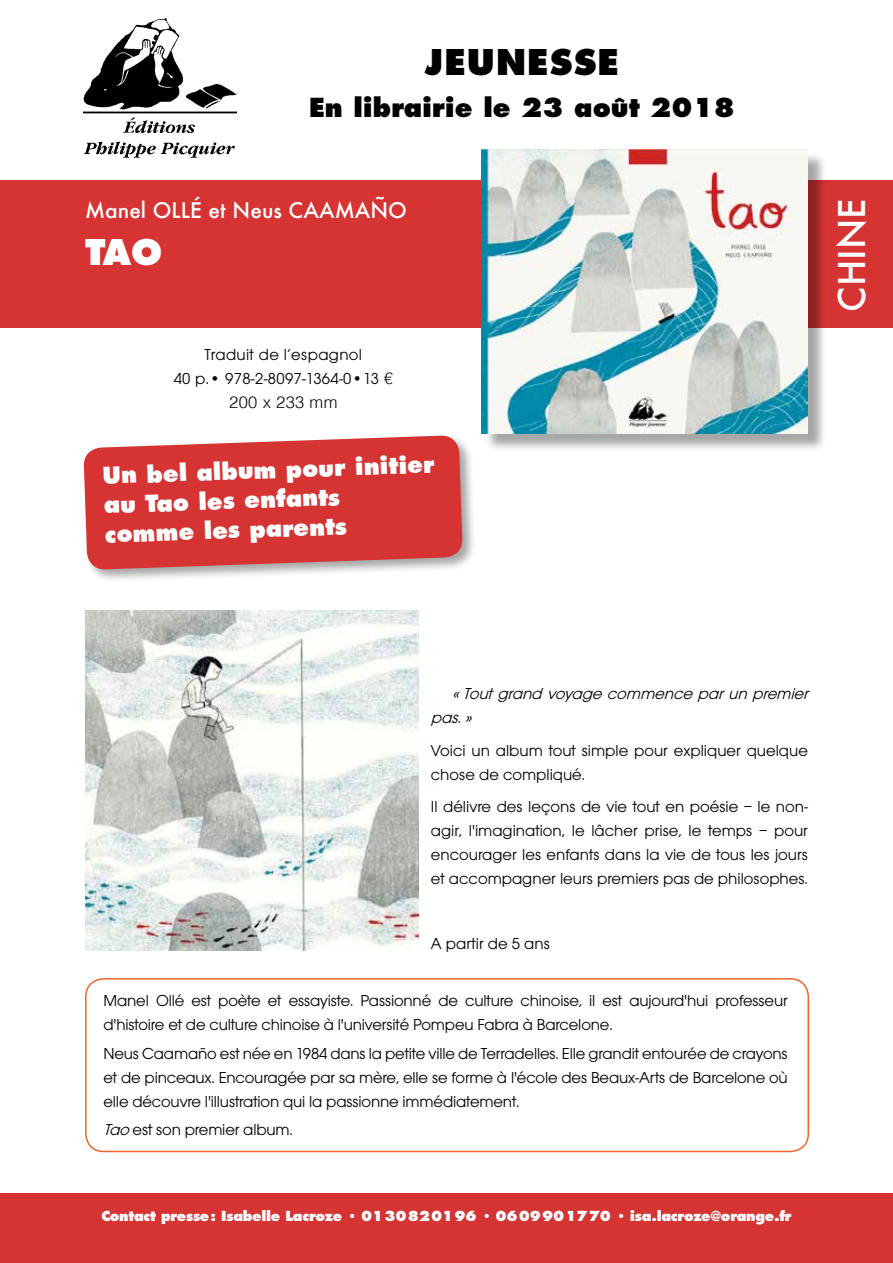
<style>
.page{position:relative;width:893px;height:1263px;background:#fff}
.page>*{position:absolute;margin:0;border:0;box-sizing:border-box;transform-origin:0 0}
.t1{font:500 36px "Futura";color:#fff}
.t2{font:800 34.5px "Futura";letter-spacing:.03em;color:#000}
.t3{font:800 34.5px "Futura";color:#fff}
.t4{font:800 25.5px "Futura";color:#000}
.t5{font:800 22.65px/29.4px "Futura";color:#fff}
.t6{font:500 21px "Futura";color:#fff}
.t7{font:16.5px/24px "Avant Garde ITC";letter-spacing:-.01em;color:#000}
.t8{font:16.5px/24px "Avant Garde ITC";letter-spacing:.02em;color:#000;text-align:center}
.t9{font:italic 16.5px/24px "Avant Garde ITC";color:#000}
.t10{font:300 16.5px "Helvetica";letter-spacing:.02em;color:#000}
.t11{font:800 13.5px "Futura";letter-spacing:-.02em;color:#fff}
.s1{font-family:"Helvetica";font-weight:300}
.s2{font-style:italic}
.s3{font-weight:500}
</style>
<div class="page">
<div style="left:82px;top:433px;width:394px;height:150px;background:#000;opacity:.35"></div>
<svg style="left:83px;top:435px;width:380px;height:135px;background:#d74646"></svg>
<div style="left:0;top:181px;width:893px;height:147px;background:#d63333"></div>
<div style="left:0;top:1194px;width:893px;height:69px;background:#d63333"></div>
<div style="left:484px;top:152px;width:342px;height:300px;background:#000;opacity:.35"></div>
<img style="left:482px;top:150px;width:326px;height:284px">
<img style="left:84px;top:19px;width:152px;height:138px">
<div style="left:85px;top:978px;width:724px;height:174px;border:2px solid #f26529;border-radius:18px"></div>
<img style="left:85px;top:610px;width:333px;height:340px">
<h2 class="t2" style="left:425px;top:41px;width:196px">JEUNESSE</h2>
<h3 class="t4" style="left:309px;top:92px;width:428px">En librairie le 23 août 2018</h3>
<p class="t6" style="left:85px;top:196px;width:323px">Manel OLLÉ et Neus CAAMANO</p>
<h1 class="t1" style="left:827px;top:312px;width:115px;rotate:-90deg">CHINE</h1>
<p class="t8" style="left:174px;top:343px;width:221px">Traduit de l’espagnol<br>40 p.• 978-2-8097-1364-0•13 <span class="s1">€</span></p>
<p class="t10" style="left:229px;top:392px;width:110px">200 x 233 mm</p>
<h2 class="t3" style="left:85px;top:231px;width:79px">TAO</h2>
<h3 class="t5" style="left:102px;top:461px;width:333px;rotate:-2deg">Un bel album pour initier au Tao les enfants<br>comme les parents</h3>
<p class="t9" style="left:431px;top:682px;width:384px;text-indent:21px">« Toutgrand voyage commence parunpremier pas. »</p>
<p class="t7" style="left:431px;top:738px;width:379px">Voici un album tout simple pour expliquer quelque chose de compliqué.</p>
<p class="t7" style="left:431px;top:795px;width:379px;text-align:justify">Il délivre des leçons de vie tout en poésie – le non&shy;agir, l'imagination, le lâcher prise, le temps – pour encourager les enfants dans la vie de tous les jours et accompagner leurs premiers pas de philosophes.</p>
<p class="t7" style="left:431px;top:932px;width:121px">A partir de 5 ans</p>
<p class="t7" style="left:103px;top:989px;width:686px">Manel Ollé est poète et essayiste. Passionné de culture chinoise, il est aujourd'hui professeur d'histoire et de culture chinoise à l'université Pompeu Fabra à Barcelone.</p>
<p class="t7" style="left:103px;top:1041px;width:686px;text-align:justify">Neus Caamaño est née en 1984 dans la petite ville de Terradelles. Elle grandit entourée de crayons et de pinceaux. Encouragée par sa mère, elle se forme à l'école des Beaux-Arts de Barcelone où elle découvre l'illustration qui la passionne immédiatement.</p>
<p class="t7" style="left:103px;top:1117px;width:191px"><span class="s2">Tao</span>est son premier album.</p>
<p class="t11" style="left:101px;top:1207px;width:692px">Contact presse: Isabelle Lacroze <span class="s3">•</span> 0130820196 <span class="s3">•</span> 0609901770 <span class="s3">•</span> isa.lacroze@orange.fr</p>
</div>
